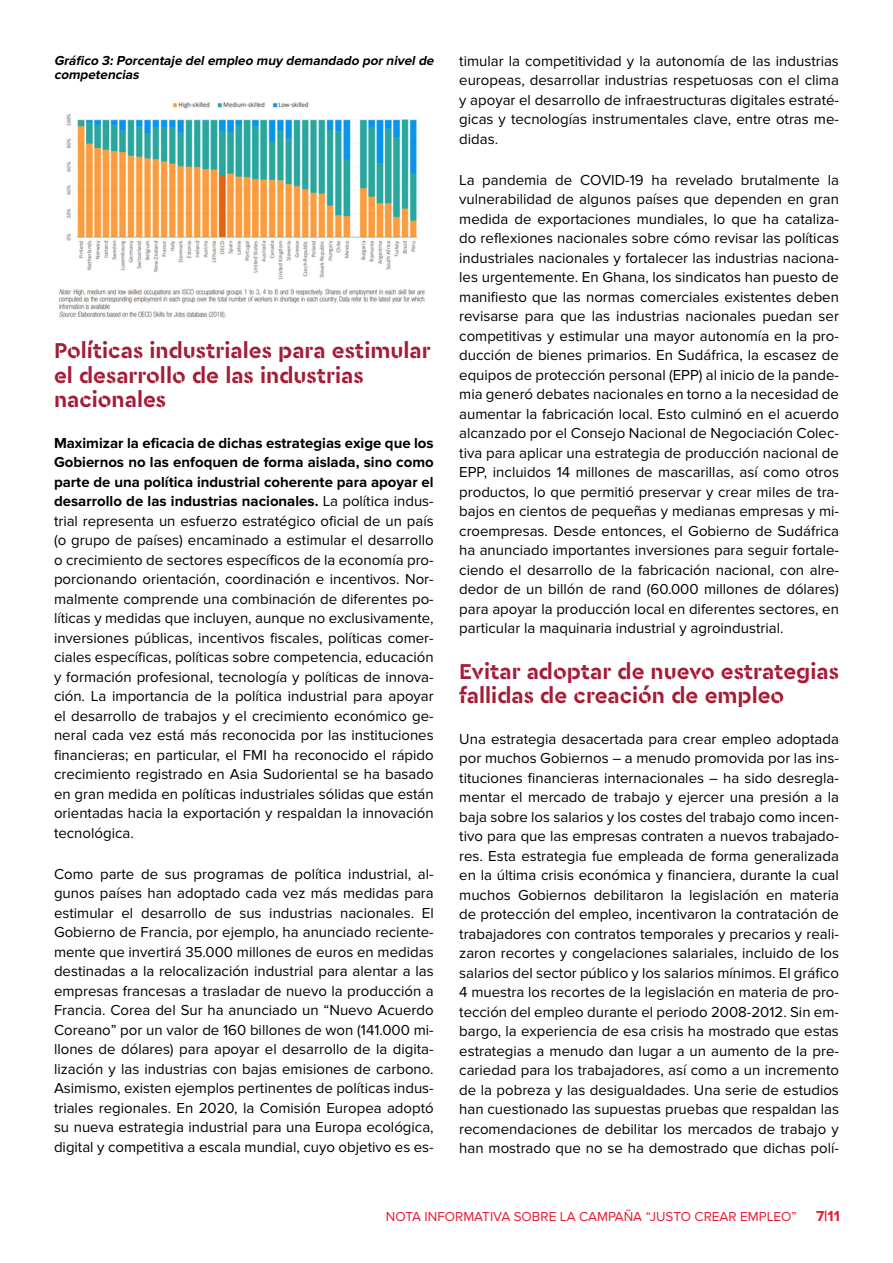
<style>
.page{position:relative;width:893px;height:1263px;background:#fff}
.page>*{position:absolute;margin:0;border:0;box-sizing:border-box;transform-origin:0 0}
.Body{font:700 22.5px/24.3px "Cera Stencil PRO";color:#a41c37}
.Body-2{font:15px/19.5px "Proxima Nova";color:#000;text-align:justify}
.t1{font:700 15px "Proxima Nova";color:#e61c35}
.Body-3{font:italic 700 13.5px/14.5px "Proxima Nova";color:#000}
.t2{font:13.5px "Proxima Nova";color:#e61c35}
.s1{font-weight:700}
</style>
<div class="page">
<img style="left:58px;top:102px;width:367px;height:216px">
<p class="Body-3" style="left:54px;top:53px;width:384px">Gráfico 3:Porcentaje delempleo muy demandado pornivelde competencias</p>
<p class="Body" style="left:54px;top:338px;width:378px">Políticas industriales para estimular el desarrollo de las industrias nacionales</p>
<p class="Body-2" style="left:54px;top:433px;width:381px"><span class="s1">Maximizar la eficacia de dichas estrategias exige que los Gobiernos no las enfoquen de forma aislada, sino como parte de una política industrial coherente para apoyar el desarrollo de las industrias nacionales.</span> La política indus&shy;trial representa un esfuerzo estratégico oficial de un país (o grupo de países) encaminado a estimular el desarrollo o crecimiento de sectores específicos de la economía pro&shy;porcionando orientación, coordinación e incentivos. Nor&shy;malmente comprende una combinación de diferentes po&shy;líticas y medidas que incluyen, aunque no exclusivamente, inversiones públicas, incentivos fiscales, políticas comer&shy;ciales específicas, políticas sobre competencia, educación y formación profesional, tecnología y políticas de innova&shy;ción. La importancia de la política industrial para apoyar el desarrollo de trabajos y el crecimiento económico ge&shy;neral cada vez está más reconocida por las instituciones financieras; en particular, el FMI ha reconocido el rápido crecimiento registrado en Asia Sudoriental se ha basado en gran medida en políticas industriales sólidas que están orientadas hacia la exportación y respaldan la innovación tecnológica.</p>
<p class="Body-2" style="left:54px;top:864px;width:381px">Como parte de sus programas de política industrial, al&shy;gunos países han adoptado cada vez más medidas para estimular el desarrollo de sus industrias nacionales. El Gobierno de Francia, por ejemplo, ha anunciado reciente&shy;mente que invertirá 35.000 millones de euros en medidas destinadas a la relocalización industrial para alentar a las empresas francesas a trasladar de nuevo la producción a Francia. Corea del Sur ha anunciado un “Nuevo Acuerdo Coreano” por un valor de 160 billones de won (141.000 mi&shy;llones de dólares) para apoyar el desarrollo de la digita&shy;lización y las industrias con bajas emisiones de carbono.<br>Asimismo, existen ejemplos pertinentes de políticas indus&shy;triales regionales. En 2020, la Comisión Europea adoptó su nueva estrategia industrial para una Europa ecológica, digital y competitiva a escala mundial, cuyo objetivo es es-</p>
<p class="Body-2" style="left:459px;top:51px;width:381px">timular la competitividad y la autonomía de las industrias europeas, desarrollar industrias respetuosas con el clima y apoyar el desarrollo de infraestructuras digitales estraté&shy;gicas y tecnologías instrumentales clave, entre otras me&shy;didas.</p>
<p class="Body-2" style="left:459px;top:170px;width:381px">La pandemia de COVID-19 ha revelado brutalmente la vulnerabilidad de algunos países que dependen en gran medida de exportaciones mundiales, lo que ha cataliza&shy;do reflexiones nacionales sobre cómo revisar las políticas industriales nacionales y fortalecer las industrias naciona&shy;les urgentemente. En Ghana, los sindicatos han puesto de manifiesto que las normas comerciales existentes deben revisarse para que las industrias nacionales puedan ser competitivas y estimular una mayor autonomía en la pro&shy;ducción de bienes primarios. En Sudáfrica, la escasez de equipos de protección personal (EPP) al inicio de la pande&shy;mia generó debates nacionales en torno a la necesidad de aumentar la fabricación local. Esto culminó en el acuerdo alcanzado por el Consejo Nacional de Negociación Colec&shy;tiva para aplicar una estrategia de producción nacional de EPP, incluidos 14 millones de mascarillas, así como otros productos, lo que permitió preservar y crear miles de tra&shy;bajos en cientos de pequeñas y medianas empresas y mi&shy;croempresas. Desde entonces, el Gobierno de Sudáfrica ha anunciado importantes inversiones para seguir fortale&shy;ciendo el desarrollo de la fabricación nacional, con alre&shy;dedor de un billón de rand (60.000 millones de dólares) para apoyar la producción local en diferentes sectores, en particular la maquinaria industrial y agroindustrial.</p>
<p class="Body" style="left:459px;top:658px;width:381px">Evitar adoptar de nuevo estrategias fallidas de creación de empleo</p>
<p class="Body-2" style="left:459px;top:729px;width:381px">Una estrategia desacertada para crear empleo adoptada por muchos Gobiernos – a menudo promovida por las ins&shy;tituciones financieras internacionales – ha sido desregla&shy;mentar el mercado de trabajo y ejercer una presión a la baja sobre los salarios y los costes del trabajo como incen&shy;tivo para que las empresas contraten a nuevos trabajado&shy;res. Esta estrategia fue empleada de forma generalizada en la última crisis económica y financiera, durante la cual muchos Gobiernos debilitaron la legislación en materia de protección del empleo, incentivaron la contratación de trabajadores con contratos temporales y precarios y reali&shy;zaron recortes y congelaciones salariales, incluido de los salarios del sector público y los salarios mínimos. El gráfico 4 muestra los recortes de la legislación en materia de pro&shy;tección del empleo durante el periodo 2008-2012. Sin em&shy;bargo, la experiencia de esa crisis ha mostrado que estas estrategias a menudo dan lugar a un aumento de la pre&shy;cariedad para los trabajadores, así como a un incremento de la pobreza y las desigualdades. Una serie de estudios han cuestionado las supuestas pruebas que respaldan las recomendaciones de debilitar los mercados de trabajo y han mostrado que no se ha demostrado que dichas polí-</p>
<p class="t2" style="left:386px;top:1208px;width:412px">NOTA INFORMATIVA SOBRE LA CAMPAÑA “JUSTO CREAR EMPLEO”</p>
<p class="t1" style="left:816px;top:1208px;width:25px">7|11</p>
</div>
